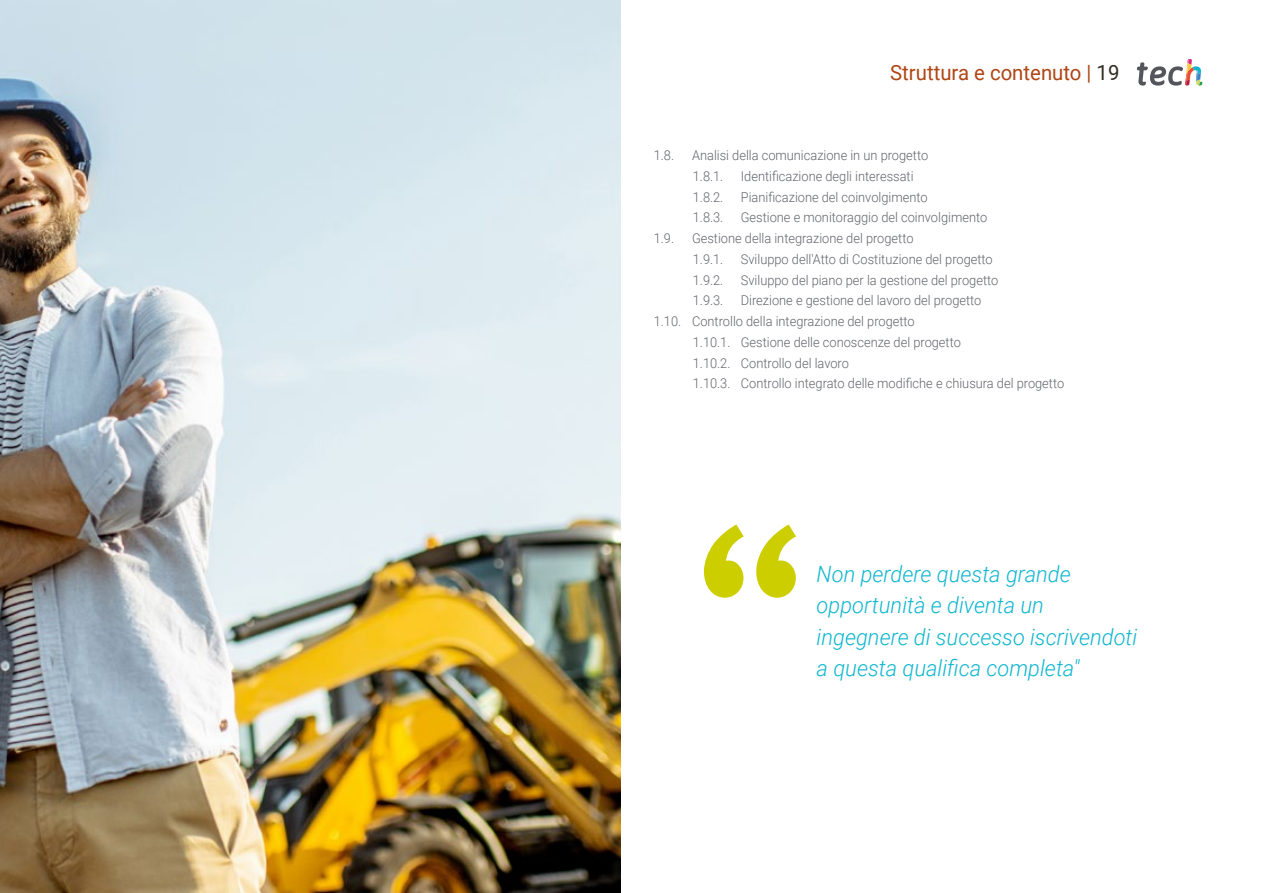
<style>
.page{position:relative;width:1263px;height:893px;background:#fff}
.page>*{position:absolute;margin:0;border:0;box-sizing:border-box;transform-origin:0 0}
.t1{font:italic 300 22.5px/31.5px "Roboto";color:#0fb6cf}
.t2{font:21px "Roboto";color:#ae4615}
.t3{font:300 13.5px/20.7px "Roboto";color:#61646a;scale:.95 1}
.s1{color:#312e20}
</style>
<div class="page">
<img style="left:0;top:0;width:621px;height:893px">
<svg style="left:1137px;top:59px;width:65px;height:27px"></svg>
<svg style="left:704px;top:524px;width:92px;height:74px"></svg>
<h2 class="t2" style="left:890px;top:57px;width:231px">Struttura e contenuto | <span class="s1">19</span></h2>
<p class="t3" style="left:654px;top:144px;width:23px">1.8.</p>
<p class="t3" style="left:692px;top:144px;width:250px">Analisi della comunicazione in un progetto<br>1.8.1.</p>
<p class="t3" style="left:741px;top:165px;width:183px">Identificazione degli interessati</p>
<p class="t3" style="left:693px;top:186px;width:34px">1.8.2.</p>
<p class="t3" style="left:741px;top:186px;width:198px">Pianificazione del coinvolgimento</p>
<p class="t3" style="left:693px;top:207px;width:34px">1.8.3.</p>
<p class="t3" style="left:741px;top:207px;width:261px">Gestione e monitoraggio del coinvolgimento</p>
<p class="t3" style="left:654px;top:227px;width:23px">1.9.</p>
<p class="t3" style="left:692px;top:227px;width:235px">Gestione della integrazione del progetto<br>1.9.1.</p>
<p class="t3" style="left:741px;top:248px;width:267px">Sviluppo dell'Atto di Costituzione del progetto</p>
<p class="t3" style="left:693px;top:269px;width:34px">1.9.2.</p>
<p class="t3" style="left:741px;top:269px;width:273px">Sviluppo del piano per la gestione del progetto</p>
<p class="t3" style="left:693px;top:290px;width:34px">1.9.3.</p>
<p class="t3" style="left:741px;top:290px;width:255px">Direzione e gestione del lavoro del progetto</p>
<p class="t3" style="left:654px;top:310px;width:276px">1.10. Controllo della integrazione del progetto</p>
<p class="t3" style="left:693px;top:331px;width:284px">1.10.1. Gestione delle conoscenze del progetto</p>
<p class="t3" style="left:693px;top:352px;width:166px">1.10.2. Controllo del lavoro</p>
<p class="t3" style="left:693px;top:373px;width:392px">1.10.3. Controllo integrato delle modifiche e chiusura del progetto</p>
<h1 class="t1" style="left:817px;top:557px;width:322px">Non perdere questa grande opportunità e diventa un ingegnere di successo iscrivendoti a questa qualifica completa"</h1>
</div>
